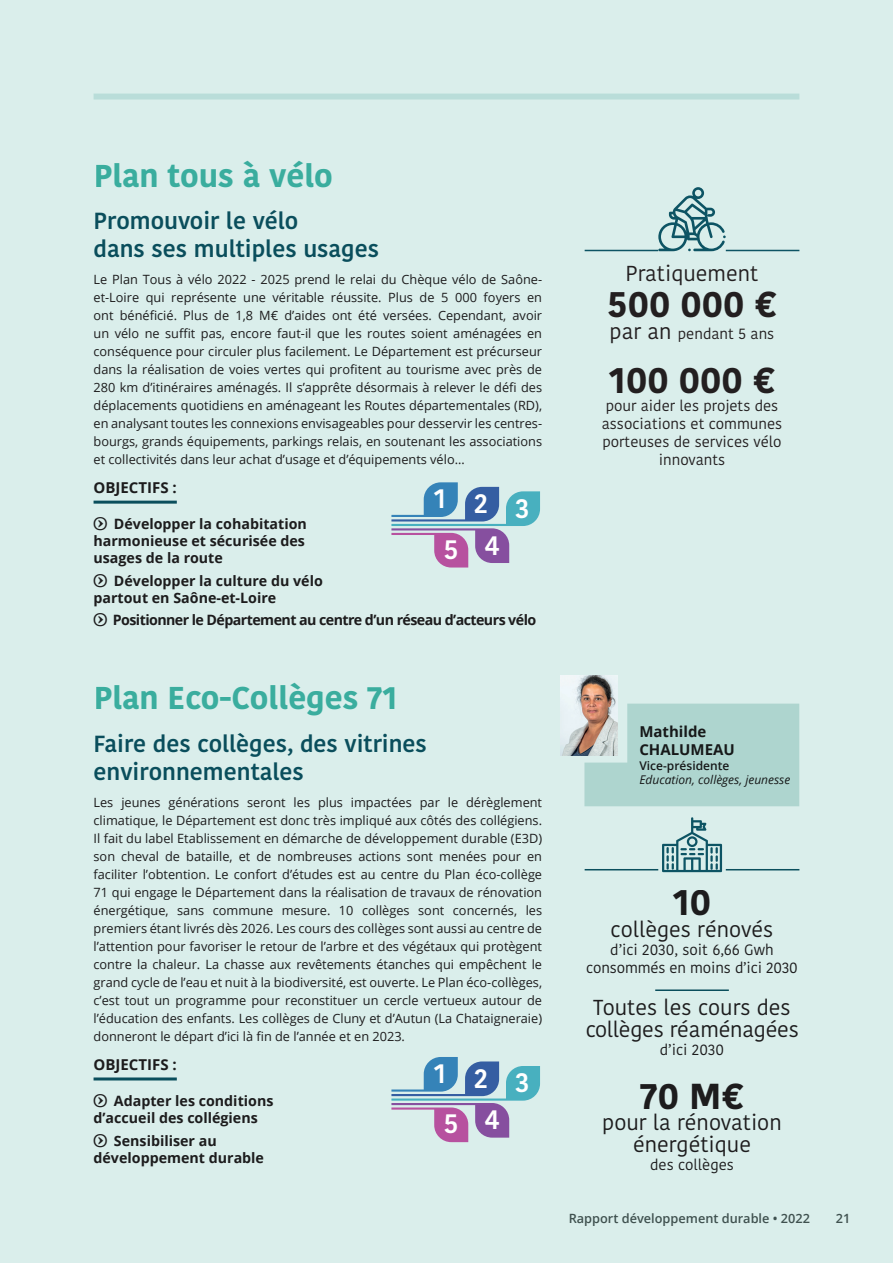
<style>
.page{position:relative;width:893px;height:1263px;background:#daeeeb}
.page>*{position:absolute;margin:0;border:0;box-sizing:border-box;transform-origin:0 0}
.t1{font:700 36px "Kohinoor Bangla";color:#231f20}
.t2{font:700 31.5px "Kohinoor Bangla";color:#45baac}
.t3{font:600 27px/43.5px "Kohinoor Bangla";letter-spacing:1.015em;color:#fff}
.t4{font:600 23.25px/27.9px "Kohinoor Bangla";color:#0d5464}
.t5{font:21.6px/21.6px "Kohinoor Bangla";color:#231f20;text-align:center}
.t6{font:15px/18px "Kohinoor Bangla";color:#231f20;text-align:center}
.t7{font:700 15px/18px "Open Sans";color:#231f20}
.t8{font:700 14.25px/17.1px "Open Sans";color:#231f20}
.t9{font:700 14.25px "Open Sans";letter-spacing:-.04em;color:#231f20}
.t10{font:12.75px/18px "Open Sans";color:#231f20;text-align:justify}
.t11{font:600 12.75px "Open Sans";color:#231f20}
.t12{font:italic 12px "Open Sans";color:#231f20}
.t13{font:600 12px "Open Sans";color:#231f20}
.s1{font-family:"Bienvenue Picto";font-weight:400;font-size:15px}
.s2{font-size:21.6px}
</style>
<div class="page">
<div style="left:94px;top:94px;width:705px;height:6px;background:#b9ddd9"></div>
<hr style="left:94px;top:501px;width:83px;height:3px;background:#0d5464">
<svg style="left:391px;top:482px;width:149px;height:85px"></svg>
<hr style="left:94px;top:1077px;width:83px;height:3px;background:#0d5464">
<hr style="left:726px;top:869px;width:73px;height:1px;background:#0d5464">
<hr style="left:585px;top:869px;width:73px;height:1px;background:#0d5464">
<hr style="left:655px;top:989px;width:74px;height:2px;background:#0d5464">
<div style="left:584px;top:704px;width:215px;height:102px;background:#aed5cf"></div>
<img style="left:561px;top:676px;width:57px;height:79px">
<svg style="left:391px;top:1057px;width:149px;height:85px"></svg>
<hr style="left:726px;top:250px;width:73px;height:1px;background:#0d5464">
<hr style="left:585px;top:250px;width:73px;height:1px;background:#0d5464">
<svg style="left:658px;top:187px;width:68px;height:64px"></svg>
<svg style="left:662px;top:817px;width:60px;height:55px"></svg>
<h2 class="t2" style="left:94px;top:148px;width:241px">Plan tous à vélo</h2>
<h3 class="t4" style="left:94px;top:206px;width:287px">Promouvoir le vélo<br>dans ses multiples usages</h3>
<p class="t10" style="left:94px;top:270px;width:450px">Le Plan Tous à vélo 2022 - 2025 prend le relai du Chèque vélo de Saône&shy;et-Loire qui représente une véritable réussite. Plus de 5 000 foyers en ont bénéficié. Plus de 1,8 M€ d’aides ont été versées. Cependant, avoir un vélo ne suffit pas, encore faut-il que les routes soient aménagées en conséquence pour circuler plus facilement. Le Département est précurseur dans la réalisation de voies vertes qui profitent au tourisme avec près de 280 km d’itinéraires aménagés. Il s’apprête désormais à relever le défi des déplacements quotidiens en aménageant les Routes départementales (RD), en analysant toutes les connexions envisageables pour desservir les centres&shy;bourgs, grands équipements, parkings relais, en soutenant les associations et collectivités dans leur achat d’usage et d’équipements vélo…</p>
<p class="t7" style="left:94px;top:478px;width:85px">OBJECTIFS :</p>
<p class="t8" style="left:94px;top:515px;width:215px"><span class="s1">q</span> Développer la cohabitation harmonieuse et sécurisée des usages de la route</p>
<p class="t8" style="left:94px;top:572px;width:231px"><span class="s1">q</span> Développer la culture du vélo partout en Saône-et-Loire</p>
<p class="t9" style="left:94px;top:610px;width:444px"><span class="s1">q</span> Positionner le Département au centre d’un réseau d’acteurs vélo</p>
<h3 class="t3" style="left:443px;top:481px;width:88px;text-indent:-9px">123<br>5 4</h3>
<h2 class="t2" style="left:94px;top:670px;width:306px">Plan Eco-Collèges 71</h2>
<h3 class="t4" style="left:94px;top:729px;width:335px">Faire des collèges, des vitrines environnementales</h3>
<p class="t10" style="left:94px;top:793px;width:450px">Les jeunes générations seront les plus impactées par le dérèglement climatique, le Département est donc très impliqué aux côtés des collégiens.<br>Il fait du label Etablissement en démarche de développement durable (E3D) son cheval de bataille, et de nombreuses actions sont menées pour en faciliter l’obtention. Le confort d’études est au centre du Plan éco-collège 71 qui engage le Département dans la réalisation de travaux de rénovation énergétique, sans commune mesure. 10 collèges sont concernés, les premiers étant livrés dès 2026. Les cours des collèges sont aussi au centre de l’attention pour favoriser le retour de l’arbre et des végétaux qui protègent contre la chaleur. La chasse aux revêtements étanches qui empêchent le grand cycle de l’eau et nuit à la biodiversité, est ouverte. Le Plan éco-collèges, c’est tout un programme pour reconstituer un cercle vertueux autour de l’éducation des enfants. Les collèges de Cluny et d’Autun (La Chataigneraie) donneront le départ d’ici là fin de l’année et en 2023.</p>
<p class="t7" style="left:94px;top:1055px;width:85px">OBJECTIFS :</p>
<p class="t8" style="left:94px;top:1092px;width:181px"><span class="s1">q</span> Adapter les conditions d’accueil des collégiens</p>
<p class="t8" style="left:94px;top:1131px;width:172px"><span class="s1">q</span> Sensibiliser au développement durable</p>
<h3 class="t3" style="left:443px;top:1056px;width:88px;text-indent:-9px">123<br>5 4</h3>
<h3 class="t5" style="left:626px;top:262px;width:134px">Pratiquement</h3>
<h1 class="t1" style="left:607px;top:273px;width:171px">500 000 €</h1>
<p class="t6" style="left:610px;top:324px;width:166px"><span class="s2">par an</span> pendant 5 ans</p>
<h1 class="t1" style="left:609px;top:348px;width:168px">100 000 €</h1>
<p class="t6" style="left:602px;top:396px;width:182px">pour aider les projets des associations et communes porteuses de services vélo innovants</p>
<p class="t7" style="left:639px;top:722px;width:97px">Mathilde<br>CHALUMEAU</p>
<p class="t13" style="left:639px;top:757px;width:91px">Vice-présidente</p>
<p class="t12" style="left:639px;top:771px;width:152px">Education, collèges, jeunesse</p>
<h1 class="t1" style="left:673px;top:871px;width:40px">10</h1>
<h3 class="t5" style="left:611px;top:918px;width:164px">collèges rénovés</h3>
<p class="t6" style="left:586px;top:940px;width:213px">d’ici 2030, soit 6,66 Gwh consommés en moins d’ici 2030</p>
<h3 class="t5" style="left:585px;top:996px;width:216px">Toutes les cours des collèges réaménagées</h3>
<p class="t6" style="left:660px;top:1040px;width:66px">d’ici 2030</p>
<h1 class="t1" style="left:640px;top:1064px;width:105px">70 M€</h1>
<h3 class="t5" style="left:602px;top:1111px;width:181px">pour la rénovation énergétique</h3>
<p class="t6" style="left:650px;top:1155px;width:85px">des collèges</p>
<p class="t11" style="left:569px;top:1210px;width:243px">Rapport développement durable • 2022</p>
<p class="t11" style="left:836px;top:1210px;width:16px">21</p>
</div>
